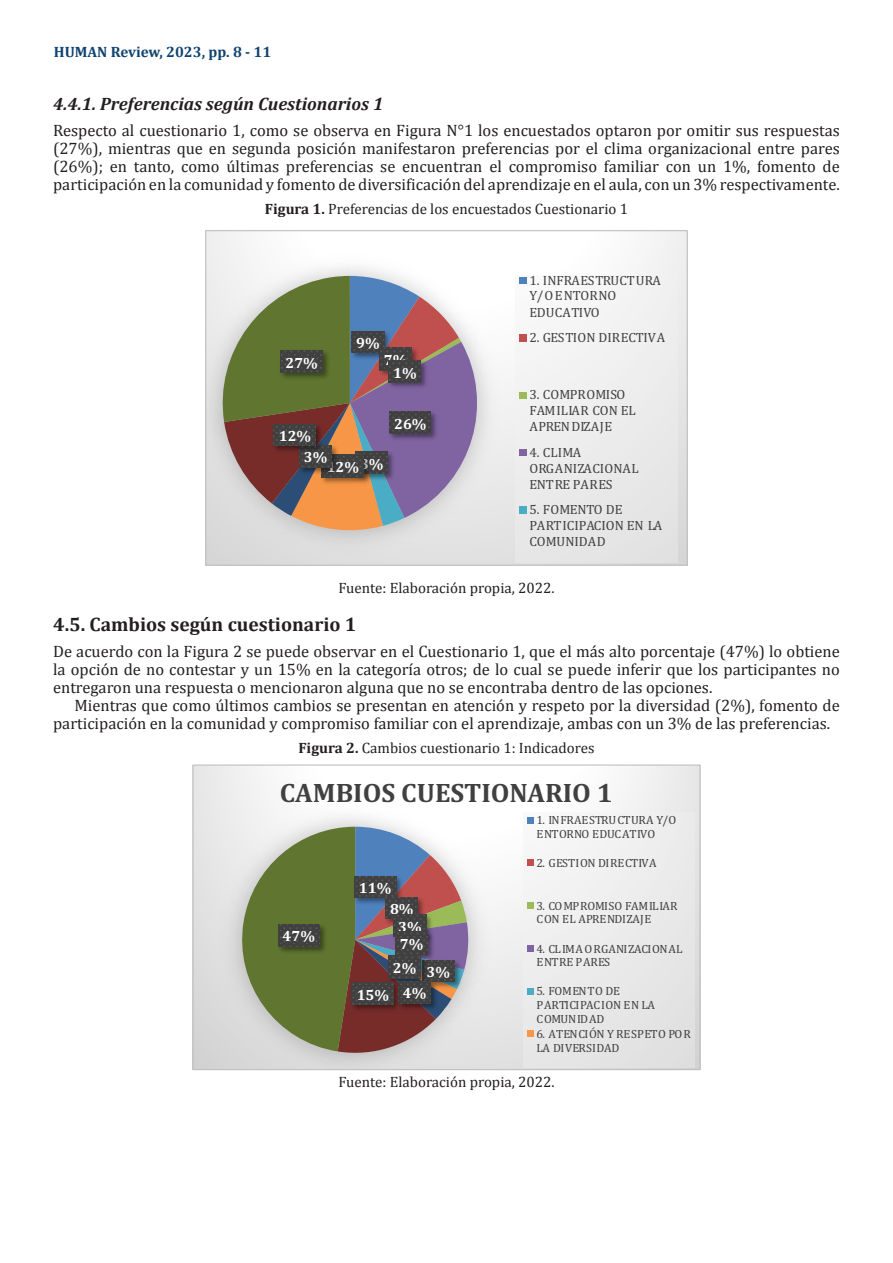
<style>
.page{position:relative;width:893px;height:1263px;background:#fff}
.page>*{position:absolute;margin:0;border:0;box-sizing:border-box;transform-origin:0 0}
.t1{font:700 27px "Cambria";color:#404040}
.Titulo_2{font:700 19.5px "Cambria";color:#231f20}
.Titulo_3{font:italic 700 18px "Cambria";color:#231f20}
.Parrafo-Arranque{font:16.5px/18px "Cambria";color:#231f20;text-align:justify}
.Parrafos-siguientes{font:16.5px/18px "Cambria";color:#231f20}
.Fuente-Tablas{font:15px "Cambria";color:#231f20}
.t2{font:700 15px/12.8px "Cambria";color:#fff}
.t3{font:700 15px "Cambria";color:#104370}
.t4{font:13.5px/15.8px "Cambria";letter-spacing:.005em;color:#404040}
.t5{font:12px/13.5px "Cambria";letter-spacing:.005em;color:#404040}
.s1{font-weight:700}
</style>
<div class="page">
<div style="left:206px;top:231px;width:481px;height:334px;background:linear-gradient(to bottom,#fefefe,#d8d8d8)"></div>
<img style="left:381px;top:244px;width:69px;height:21px">
<img style="left:381px;top:265px;width:110px;height:11px">
<img style="left:435px;top:309px;width:74px;height:241px">
<img style="left:414px;top:534px;width:21px;height:24px">
<div style="left:260px;top:534px;width:154px;height:28px;background:#dfdfdf"></div>
<div style="left:241px;top:534px;width:140px;height:13px;background:#dcdcdc"></div>
<img style="left:207px;top:244px;width:174px;height:210px">
<svg style="left:214px;top:276px;width:281px;height:258px;background:#a39892"></svg>
<img style="left:349px;top:328px;width:45px;height:35px">
<svg style="left:352px;top:331px;width:32px;height:22px"></svg>
<img style="left:377px;top:345px;width:45px;height:35px">
<svg style="left:380px;top:348px;width:32px;height:22px"></svg>
<img style="left:386px;top:357px;width:45px;height:35px">
<svg style="left:389px;top:360px;width:32px;height:22px"></svg>
<img style="left:386px;top:408px;width:54px;height:36px">
<svg style="left:389px;top:411px;width:42px;height:23px"></svg>
<img style="left:353px;top:449px;width:45px;height:34px">
<svg style="left:374px;top:452px;width:14px;height:22px"></svg>
<img style="left:319px;top:452px;width:55px;height:35px">
<svg style="left:341px;top:455px;width:23px;height:22px"></svg>
<img style="left:296px;top:442px;width:45px;height:35px">
<svg style="left:299px;top:445px;width:33px;height:23px"></svg>
<img style="left:271px;top:421px;width:55px;height:35px">
<svg style="left:274px;top:424px;width:42px;height:22px"></svg>
<img style="left:278px;top:348px;width:54px;height:34px">
<svg style="left:281px;top:351px;width:42px;height:21px"></svg>
<div style="left:515px;top:275px;width:162px;height:287px;background:#f2f2f2"></div>
<div style="left:519px;top:277px;width:8px;height:7px;background:#4f81bd"></div>
<div style="left:519px;top:334px;width:8px;height:8px;background:#c0504d"></div>
<div style="left:519px;top:392px;width:8px;height:7px;background:#9bbb59"></div>
<div style="left:519px;top:449px;width:8px;height:7px;background:#8064a2"></div>
<div style="left:519px;top:506px;width:8px;height:7px;background:#4bacc6"></div>
<div style="left:205px;top:230px;width:483px;height:336px;border:1px solid #bfbfbf"></div>
<svg style="left:194px;top:766px;width:505px;height:302px"></svg>
<img style="left:386px;top:795px;width:75px;height:28px">
<img style="left:386px;top:823px;width:107px;height:47px">
<img style="left:469px;top:870px;width:29px;height:21px">
<img style="left:469px;top:891px;width:31px;height:109px">
<img style="left:488px;top:909px;width:8px;height:111px">
<img style="left:482px;top:909px;width:6px;height:121px">
<div style="left:469px;top:908px;width:13px;height:142px;background:#e6e6e6"></div>
<img style="left:386px;top:1057px;width:81px;height:11px">
<img style="left:211px;top:794px;width:175px;height:274px">
<svg style="left:234px;top:827px;width:235px;height:230px;background:#91917a"></svg>
<img style="left:351px;top:873px;width:55px;height:34px">
<svg style="left:354px;top:876px;width:42px;height:22px"></svg>
<img style="left:383px;top:894px;width:45px;height:34px">
<svg style="left:386px;top:897px;width:32px;height:22px"></svg>
<img style="left:391px;top:911px;width:45px;height:35px">
<svg style="left:394px;top:914px;width:32px;height:14px"></svg>
<img style="left:392px;top:928px;width:45px;height:29px">
<svg style="left:395px;top:931px;width:33px;height:21px"></svg>
<img style="left:431px;top:957px;width:33px;height:34px">
<svg style="left:431px;top:960px;width:24px;height:22px"></svg>
<img style="left:386px;top:952px;width:45px;height:27px">
<svg style="left:389px;top:955px;width:32px;height:23px"></svg>
<img style="left:395px;top:978px;width:45px;height:35px">
<svg style="left:403px;top:981px;width:28px;height:22px"></svg>
<img style="left:349px;top:979px;width:54px;height:35px">
<svg style="left:352px;top:982px;width:41px;height:22px"></svg>
<img style="left:275px;top:921px;width:54px;height:35px">
<svg style="left:278px;top:924px;width:42px;height:22px"></svg>
<div style="left:523px;top:812px;width:171px;height:256px;background:#ebebeb"></div>
<div style="left:527px;top:817px;width:7px;height:6px;background:#4f81bd"></div>
<div style="left:527px;top:859px;width:7px;height:7px;background:#c0504d"></div>
<div style="left:527px;top:902px;width:7px;height:7px;background:#9bbb59"></div>
<div style="left:527px;top:945px;width:7px;height:7px;background:#8064a2"></div>
<div style="left:527px;top:988px;width:7px;height:6px;background:#4bacc6"></div>
<div style="left:527px;top:1030px;width:7px;height:7px;background:#f79646"></div>
<div style="left:192px;top:764px;width:509px;height:306px;border:1px solid #bfbfbf"></div>
<p class="t3" style="left:54px;top:41px;width:219px">HUMAN Review, 2023, pp. 8 - 11</p>
<p class="Titulo_3" style="left:53px;top:91px;width:332px">4.4.1. Preferencias según Cuestionarios 1</p>
<p class="Parrafo-Arranque" style="left:53px;top:122px;width:788px">Respecto al cuestionario 1, como se observa en Figura N°1 los encuestados optaron por omitir sus respuestas (27%), mientras que en segunda posición manifestaron preferencias por el clima organizacional entre pares (26%); en tanto, como últimas preferencias se encuentran el compromiso familiar con un 1%, fomento de participación en la comunidad y fomento de diversificación del aprendizaje en el aula, con un 3% respectivamente.</p>
<p class="Fuente-Tablas" style="left:265px;top:199px;width:365px"><span class="s1">Figura 1.</span> Preferencias de los encuestados Cuestionario 1</p>
<p class="t2" style="left:356px;top:336px;width:25px">9%</p>
<p class="t4" style="left:529px;top:272px;width:133px;line-height:16.2px">1. INFRAESTRUCTURA<br>Y/O ENTORNO<br>EDUCATIVO</p>
<p class="t4" style="left:529px;top:330px;width:137px">2. GESTION DIRECTIVA</p>
<p class="t2" style="left:393px;top:353px;width:25px;text-indent:-9px">7%<br>1%</p>
<p class="t2" style="left:394px;top:417px;width:34px">26%</p>
<p class="t2" style="left:285px;top:356px;width:34px">27%</p>
<p class="t4" style="left:529px;top:387px;width:108px">3. COMPROMISO<br>FAMILIAR CON EL<br>APRENDIZAJE</p>
<p class="t4" style="left:529px;top:445px;width:111px">4. CLIMA<br>ORGANIZACIONAL<br>ENTRE PARES</p>
<p class="t4" style="left:529px;top:502px;width:134px">5. FOMENTO DE<br>PARTICIPACION EN LA<br>COMUNIDAD</p>
<p class="Fuente-Tablas" style="left:338px;top:578px;width:218px">Fuente: Elaboración propia, 2022.</p>
<p class="Titulo_2" style="left:53px;top:610px;width:305px">4.5. Cambios según cuestionario 1</p>
<p class="Parrafo-Arranque" style="left:53px;top:643px;width:788px">De acuerdo con la Figura 2 se puede observar en el Cuestionario 1, que el más alto porcentaje (47%) lo obtiene la opción de no contestar y un 15% en la categoría otros; de lo cual se puede inferir que los participantes no entregaron una respuesta o mencionaron alguna que no se encontraba dentro de las opciones.</p>
<p class="Parrafos-siguientes" style="left:53px;top:697px;width:788px;text-indent:21px">Mientras que como últimos cambios se presentan en atención y respeto por la diversidad (2%), fomento de participación en la comunidad y compromiso familiar con el aprendizaje, ambas con un 3% de las preferencias.</p>
<p class="Fuente-Tablas" style="left:298px;top:738px;width:298px"><span class="s1">Figura 2.</span> Cambios cuestionario 1: Indicadores</p>
<p class="t2" style="left:279px;top:429px;width:34px">12%</p>
<p class="t2" style="left:304px;top:450px;width:25px">3%</p>
<p class="t2" style="left:327px;top:460px;width:58px">12%3%</p>
<p class="t1" style="left:280px;top:773px;width:335px">CAMBIOS CUESTIONARIO 1</p>
<p class="t5" style="left:537px;top:813px;width:141px">1. INFRAESTRUCTURA Y/O<br>ENTORNO EDUCATIVO</p>
<p class="t5" style="left:537px;top:856px;width:121px">2. GESTION DIRECTIVA</p>
<p class="t5" style="left:537px;top:899px;width:142px">3. COMPROMISO FAMILIAR<br>CON EL APRENDIZAJE</p>
<p class="t5" style="left:537px;top:942px;width:147px">4. CLIMA ORGANIZACIONAL<br>ENTRE PARES</p>
<p class="t5" style="left:537px;top:984px;width:120px">5. FOMENTO DE<br>PARTICIPACION EN LA<br>COMUNIDAD</p>
<p class="t5" style="left:537px;top:1027px;width:156px">6. ATENCIÓN Y RESPETO POR<br>LA DIVERSIDAD</p>
<p class="Fuente-Tablas" style="left:338px;top:1072px;width:218px">Fuente: Elaboración propia, 2022.</p>
<p class="t2" style="left:390px;top:877px;width:25px;line-height:21px;text-indent:-31px">11%<br>8%</p>
<p class="t2" style="left:398px;top:917px;width:27px;line-height:17.2px">3%<br>7%</p>
<p class="t2" style="left:357px;top:957px;width:95px;line-height:24.8px;text-indent:36px">2% 3%<br>15% 4%</p>
<p class="t2" style="left:283px;top:929px;width:34px">47%</p>
</div>
